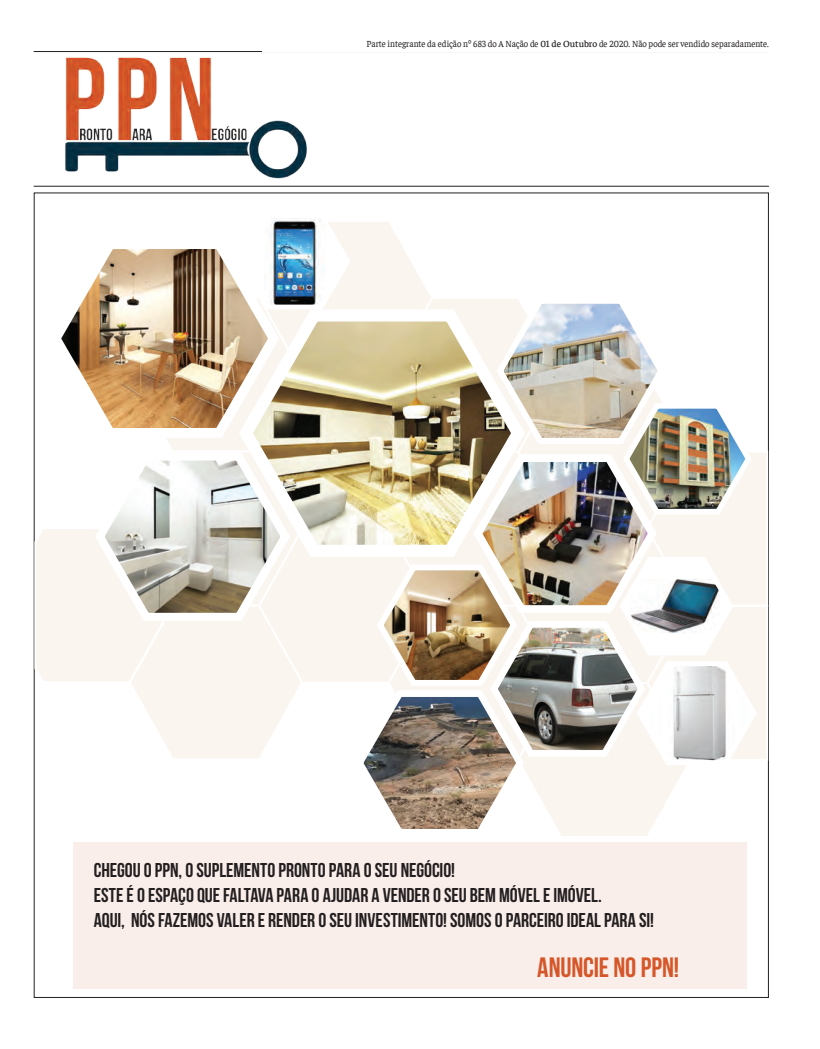
<style>
.page{position:relative;width:820px;height:1049px;background:#fff}
.page>*{position:absolute;margin:0;border:0;box-sizing:border-box;transform-origin:0 0}
.Antetitulo{font:700 28px "Bebas Neue";letter-spacing:-.005em;color:#d55729}
.Antetitulo-2{font:700 20px "Bebas Neue";letter-spacing:-.005em;color:#231f20}
.Box-texto{font:9.5px "Faustina";letter-spacing:-.005em;color:#231f20;scale:.92 1}
.Antetitulo-3{font:500 8px "Faustina";color:#231f20}
.s1{font-weight:500}
.s2{font-weight:700;font-size:9.8px}
.s3{font-weight:600;font-size:11px}
</style>
<div class="page">
<hr style="left:34px;top:51px;width:734px;height:1px;background:#231f20">
<img style="left:33px;top:209px;width:735px;height:630px">
<svg style="left:90px;top:445px;width:205px;height:180px"></svg>
<div style="left:73px;top:842px;width:673px;height:146px;background:#faeeea"></div>
<img style="left:65px;top:57px;width:242px;height:122px">
<hr style="left:34px;top:186px;width:734px;height:1px;background:#231f20">
<p class="Box-texto" style="left:366px;top:37px;width:439px">Parte integrante da edição nº 683 do A Nação de <span class="s1">01 de Outubro</span> de 2020. Não pode ser vendido separadamente.</p>
<p class="Antetitulo-3" style="left:561px;top:40px;width:208px">PPN | Edição nº 683 do A Nação | 01 de Outubro de 2020 <span class="s2">|</span> <span class="s3">1</span></p>
<p class="Antetitulo-2" style="left:94px;top:859px;width:362px">CHEGOU O PPN, O SUPLEMENTO PRONTO PARA O SEU NEGÓCIO!</p>
<p class="Antetitulo-2" style="left:94px;top:884px;width:509px">ESTE É O ESPAÇO QUE FALTAVA PARA O AJUDAR A VENDER O SEU BEM MÓVEL E IMÓVEL.</p>
<p class="Antetitulo-2" style="left:94px;top:909px;width:561px">AQUI, NÓS FAZEMOS VALER E RENDER O SEU INVESTIMENTO! SOMOS O PARCEIRO IDEAL PARA SI!</p>
<p class="Antetitulo" style="left:537px;top:952px;width:143px">ANUNCIE NO PPN!</p>
</div>
